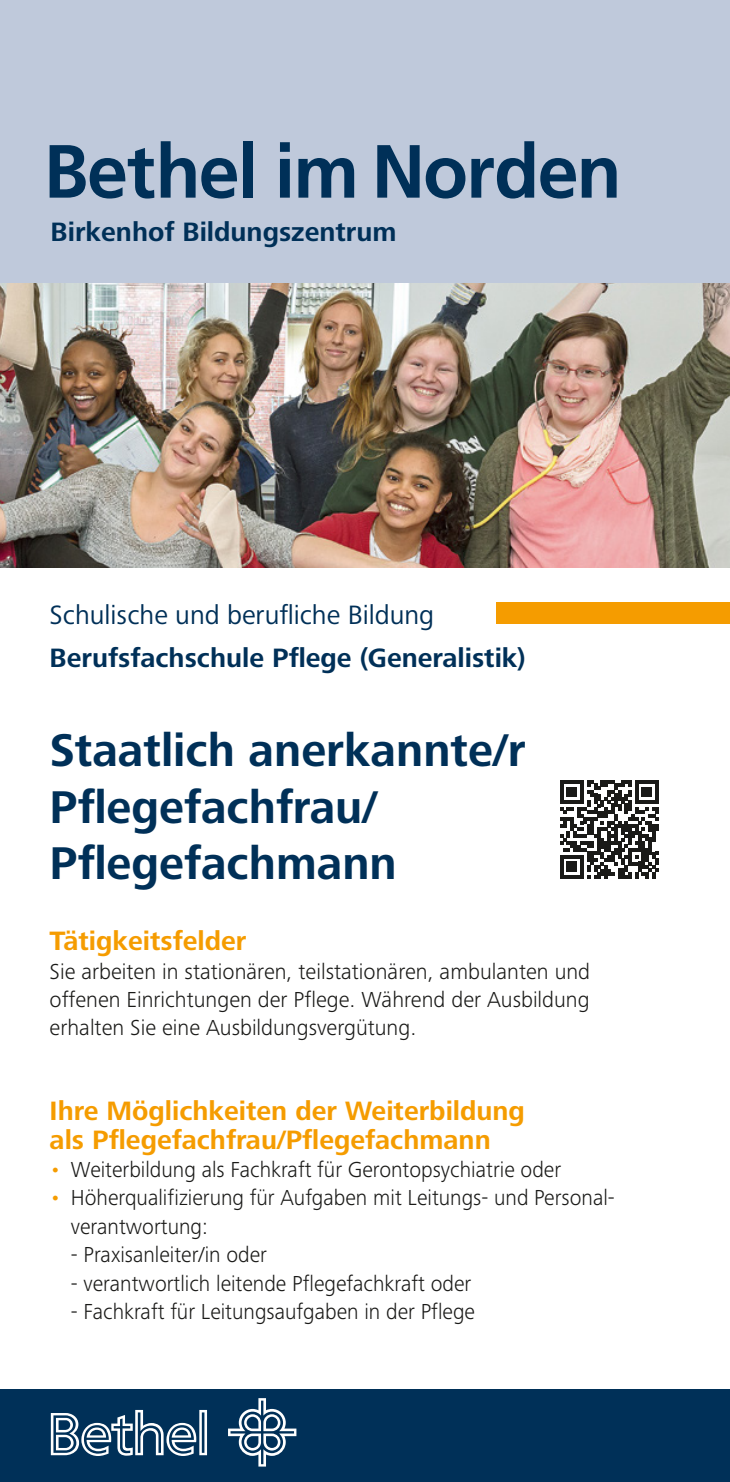
<style>
.page{position:relative;width:730px;height:1482px;background:#fff}
.page>*{position:absolute;margin:0;border:0;box-sizing:border-box;transform-origin:0 0}
.t1{font:700 47.5px/56.8px "Frutiger Next Pro";color:#003058}
.t2{font:700 27.5px/28.2px "Frutiger Next Pro";color:#f59c00}
.t3{font:700 27.5px "Frutiger Next Pro";color:#003058}
.t4{font:27.5px "Frutiger Next Pro";color:#003058}
.t5{font:300 22.5px/28.2px "Frutiger Next Pro";color:#1a1a18;text-align:justify}
.s1{color:#f59c00}
</style>
<div class="page">
<div style="left:0;top:0;width:730px;height:283px;background:#bfc9db"></div>
<img style="left:0;top:283px;width:730px;height:284px">
<div style="left:0;top:1389px;width:730px;height:92px;background:#003058"></div>
<svg style="left:228px;top:1398px;width:68px;height:68px"></svg>
<svg style="left:51px;top:1409px;width:156px;height:46px"></svg>
<svg style="left:50px;top:145px;width:104px;height:53px"></svg>
<svg style="left:161px;top:141px;width:76px;height:57px"></svg>
<div style="left:243px;top:141px;width:10px;height:57px;background:#003058"></div>
<svg style="left:280px;top:142px;width:10px;height:56px"></svg>
<svg style="left:298px;top:158px;width:56px;height:40px"></svg>
<svg style="left:377px;top:145px;width:43px;height:53px"></svg>
<svg style="left:426px;top:158px;width:39px;height:40px"></svg>
<svg style="left:471px;top:141px;width:63px;height:57px"></svg>
<svg style="left:540px;top:158px;width:36px;height:40px"></svg>
<svg style="left:582px;top:158px;width:35px;height:40px"></svg>
<div style="left:496px;top:602px;width:234px;height:22px;background:#f59c00"></div>
<svg style="left:560px;top:780px;width:99px;height:98px"></svg>
<p class="t3" style="left:51px;top:216px;width:348px">Birkenhof Bildungszentrum</p>
<p class="t4" style="left:50px;top:599px;width:386px">Schulische und berufliche Bildung</p>
<p class="t3" style="left:50px;top:641px;width:478px">Berufsfachschule Pflege (Generalistik)</p>
<h1 class="t1" style="left:50px;top:721px;width:478px">Staatlich anerkannte/r<br>Pflegefachfrau/<br>Pflegefachmann</h1>
<p class="t2" style="left:50px;top:926px;width:198px">Tätigkeitsfelder</p>
<p class="t5" style="left:50px;top:956px;width:542px">Sie arbeiten in stationären, teilstationären, ambulanten und offenen Einrichtungen der Pflege. Während der Ausbildung erhalten Sie eine Ausbildungsvergütung.</p>
<p class="t2" style="left:50px;top:1096px;width:477px">Ihre Möglichkeiten der Weiterbildung als Pflegefachfrau/Pflegefachmann</p>
<p class="t5" style="left:50px;top:1155px;width:513px"><span class="s1">•</span> Weiterbildung als Fachkraft für Gerontopsychiatrie oder</p>
<p class="t5" style="left:71px;top:1183px;width:544px;text-indent:-21px"><span class="s1">•</span> Höherqualifizierung für Aufgaben mit Leitungs- und Personal&shy;verantwortung:</p>
<p class="t5" style="left:71px;top:1240px;width:198px">- Praxisanleiter/in oder</p>
<p class="t5" style="left:71px;top:1268px;width:402px">- verantwortlich leitende Pflegefachkraft oder</p>
<p class="t5" style="left:71px;top:1296px;width:406px">- Fachkraft für Leitungsaufgaben in der Pflege</p>
</div>
